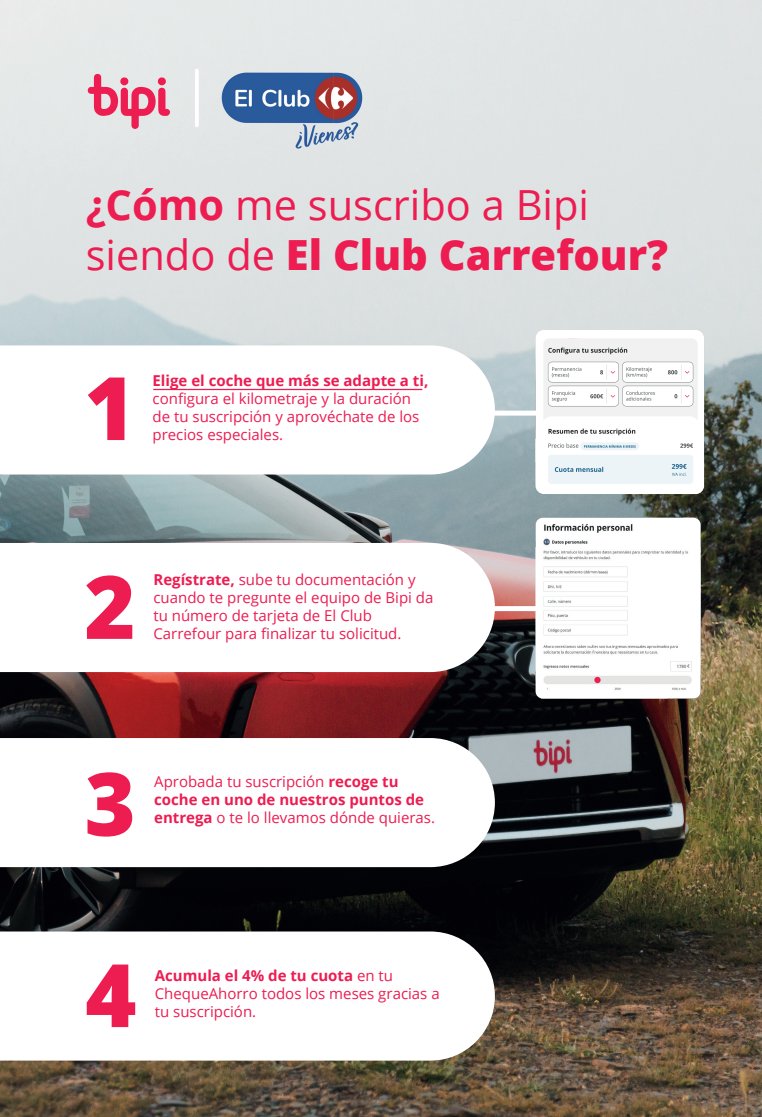
<style>
.page{position:relative;width:762px;height:1117px;background:#fff}
.page>*{position:absolute;margin:0;border:0;box-sizing:border-box;transform-origin:0 0}
.t1{font:800 87.5px "Open Sans";color:#ed1c51}
.t2{font:41.5px/49.9px "Open Sans";color:#ed1c51}
.t3{font:15px/18px "Open Sans";color:#ed1c51}
.t4{font:700 15px "Open Sans";color:#ed1c51}
.s1{font-weight:700}
.s2{font-weight:800}
</style>
<div class="page">
<img style="left:0;top:0;width:762px;height:1116px">
<img style="left:208px;top:46px;width:126px;height:113px">
<img style="left:333px;top:67px;width:42px;height:96px">
<svg style="left:0;top:345px;width:495px;height:129px"></svg>
<svg style="left:0;top:543px;width:495px;height:129px"></svg>
<svg style="left:0;top:737px;width:495px;height:129px"></svg>
<svg style="left:0;top:931px;width:495px;height:129px"></svg>
<hr style="left:195px;top:70px;width:4px;height:55px;background:#fff">
<svg style="left:87px;top:73px;width:84px;height:56px;background:#e79db1"></svg>
<div style="left:535px;top:517px;width:165px;height:181px;background:#fff;border-radius:7px"></div>
<img style="left:543px;top:524px;width:149px;height:166px">
<div style="left:535px;top:330px;width:169px;height:164px;background:#fff;border-radius:8px"></div>
<img style="left:544px;top:338px;width:154px;height:146px">
<div style="left:491px;top:410px;width:45px;height:5px;background:#fff"></div>
<div style="left:491px;top:606px;width:45px;height:5px;background:#fff"></div>
<hr style="left:153px;top:389px;width:269px;height:1px;background:#ed1c51">
<h2 class="t2" style="left:86px;top:179px;width:584px"><span class="s1">¿Cómo</span> me suscribo a Bipi siendo de <span class="s2">El Club Carrefour?</span></h2>
<h1 class="t1" style="left:84px;top:341px;width:53px">1</h1>
<p class="t4" style="left:153px;top:370px;width:277px">Elige el coche que más se adapte a ti,</p>
<p class="t3" style="left:153px;top:389px;width:268px">configura el kilometraje y la duración de tu suscripción y aprovéchate de los precios especiales.</p>
<h1 class="t1" style="left:84px;top:540px;width:53px">2</h1>
<p class="t3" style="left:153px;top:569px;width:281px"><span class="s1">Regístrate,</span> sube tu documentación y cuando te pregunte el equipo de Bipi da tu número de tarjeta de El Club Carrefour para finalizar tu solicitud.</p>
<h1 class="t1" style="left:85px;top:737px;width:53px">3</h1>
<p class="t3" style="left:154px;top:772px;width:282px">Aprobada tu suscripción <span class="s1">recoge tu coche en uno de nuestros puntos de entrega</span> o te lo llevamos dónde quieras.</p>
<h1 class="t1" style="left:85px;top:928px;width:53px">4</h1>
<p class="t3" style="left:155px;top:965px;width:286px"><span class="s1">Acumula el 4% de tu cuota</span> en tu<br>ChequeAhorro todos los meses gracias a tu suscripción.</p>
</div>
